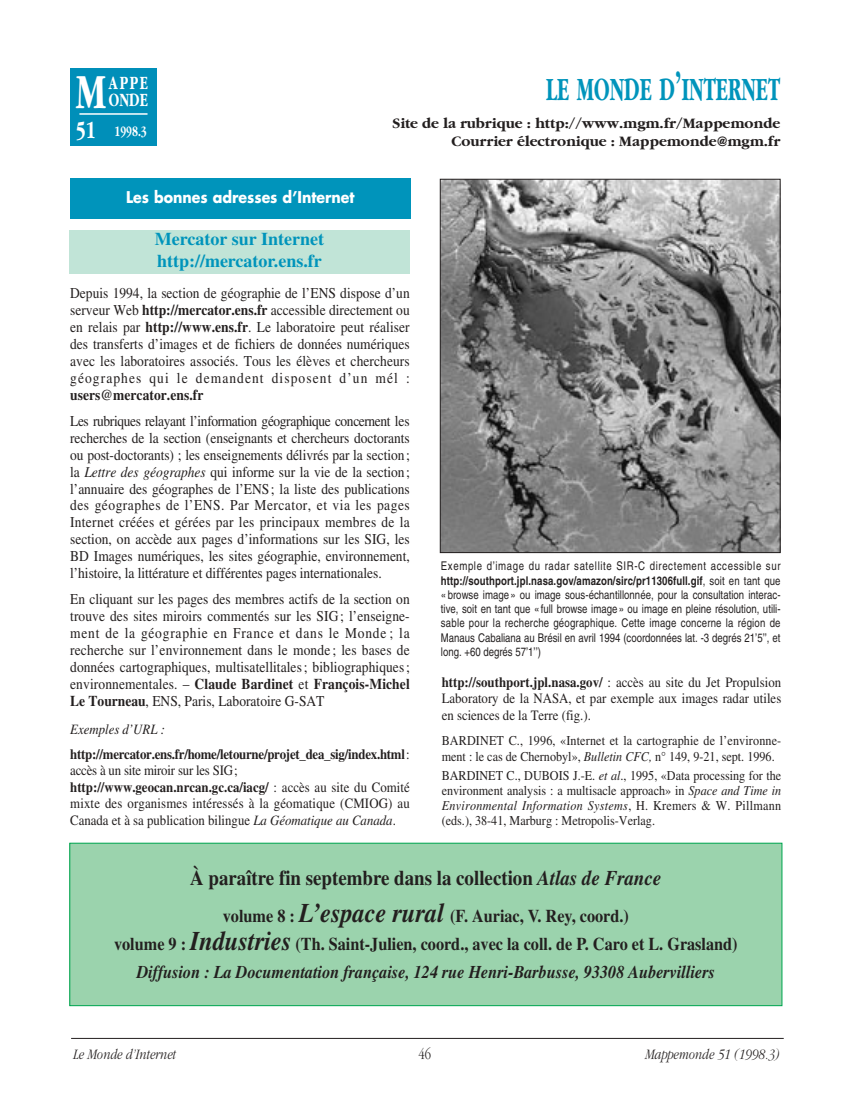
<style>
.page{position:relative;width:851px;height:1106px;background:#fff}
.page>*{position:absolute;margin:0;border:0;box-sizing:border-box;transform-origin:0 0}
.t1{font:700 51px "Garamond";color:#fff;scale:.7 1}
.t2{font:700 33.75px "Garamond";color:#0094bb;scale:.6 1}
.t3{font:700 25.5px "Garamond";color:#fff;scale:.7 1}
.t4{font:700 21px "Times";color:#231f1f;scale:.9 1}
.t5{font:700 19.5px/17.1px "Garamond";letter-spacing:.07em;color:#fff;scale:.7 1}
.t6{font:700 18px/28px "Times";color:#231f1f;text-align:center;scale:.9 1}
.t7{font:700 18px/21.6px "Times";color:#0094bb}
.t8{font:700 15.75px "Futura";color:#fff;scale:.9 1}
.t9{font:300 15.75px "Garamond";color:#231f1f;scale:.8 1}
.t10{font:15px/17px "Times";letter-spacing:.005em;color:#231f1f;text-align:justify;scale:.9 1}
.t11{font:700 15px/18px "Garamond";color:#231f1f;text-align:right}
.t12{font:italic 300 15px "Garamond";color:#231f1f;scale:.8 1}
.t13{font:700 15px "Times";letter-spacing:.005em;color:#231f1f;scale:.9 1}
.t14{font:700 15px "Garamond";color:#fff;scale:.7 1}
.t15{font:14.25px/16.5px "Times";color:#231f1f;scale:.9 1}
.t16{font:700 14.25px/25px "Times";letter-spacing:-.015em;color:#231f1f;scale:.9 1}
.t17{font:13.5px/14.9px "Times";color:#231f1f;scale:.9 1}
.t18{font:12px/14.2px "Helvetica";color:#231f1f;text-align:justify;scale:.8 1}
.s1{font-size:45px}
.s2{font-weight:700}
.s3{font-style:italic}
.s4{font-weight:400;font-style:italic}
.s5{font-weight:400}
.s6{font-style:italic;font-size:27px}
</style>
<div class="page">
<div style="left:69px;top:230px;width:340px;height:44px;background:#c1e4d7"></div>
<div style="left:70px;top:178px;width:340px;height:40px;background:#0094bb"></div>
<img style="left:442px;top:181px;width:336px;height:370px">
<div style="left:440px;top:179px;width:340px;height:374px;border:1px solid #231f1f"></div>
<div style="left:70px;top:68px;width:86px;height:78px;background:#008fb9"></div>
<hr style="left:79px;top:113px;width:68px;height:2px;background:#fff">
<hr style="left:71px;top:1038px;width:712px;height:1px;background:#231f1f">
<div style="left:70px;top:843px;width:712px;height:162px;background:#9bd3ad"></div>
<div style="left:70px;top:843px;width:712px;height:162px;border:1px solid #00a650"></div>
<h1 class="t1" style="left:76px;top:72px;width:45px">M</h1>
<h3 class="t3" style="left:76px;top:120px;width:30px">51</h3>
<h3 class="t5" style="left:109px;top:76px;width:57px">APPE<br>ONDE</h3>
<p class="t14" style="left:114px;top:126px;width:48px">1998.3</p>
<p class="t8" style="left:126px;top:190px;width:255px">Les bonnes adresses d’Internet</p>
<p class="t7" style="left:155px;top:230px;width:171px">Mercator sur Internet http://mercator.ens.fr</p>
<h2 class="t2" style="left:546px;top:76px;width:391px">LE MONDE D<span class="s1">’</span>INTERNET</h2>
<p class="t11" style="left:392px;top:116px;width:389px">Site de la rubrique : http://www.mgm.fr/Mappemonde<br>Courrier électronique : Mappemonde@mgm.fr</p>
<p class="t10" style="left:70px;top:286px;width:379px">Depuis 1994, la section de géographie de l’ENS dispose d’un serveur Web <span class="s2">http://mercator.ens.fr</span> accessible directement ou en relais par <span class="s2">http://www.ens.fr</span>. Le laboratoire peut réaliser des transferts d’images et de fichiers de données numériques avec les laboratoires associés. Tous les élèves et chercheurs géographes qui le demandent disposent d’un mél :</p>
<p class="t13" style="left:70px;top:390px;width:149px">users@mercator.ens.fr</p>
<p class="t10" style="left:70px;top:413px;width:379px">Les rubriques relayant l’information géographique concernent les recherches de la section (enseignants et chercheurs doctorants ou post-doctorants) ; les enseignements délivrés par la section; la <span class="s3">Lettre des géographes</span> qui informe sur la vie de la section; l’annuaire des géographes de l’ENS; la liste des publications des géographes de l’ENS. Par Mercator, et via les pages Internet créées et gérées par les principaux membres de la section, on accède aux pages d’informations sur les SIG, les BD Images numériques, les sites géographie, environnement, l’histoire, la littérature et différentes pages internationales.</p>
<p class="t10" style="left:70px;top:591px;width:379px">En cliquant sur les pages des membres actifs de la section on trouve des sites miroirs commentés sur les SIG ; l’enseigne&shy;ment de la géographie en France et dans le Monde ; la recherche sur l’environnement dans le monde ; les bases de données cartographiques, multisatellitales ; bibliographiques ; environnementales. – <span class="s2">Claude Bardinet</span> et <span class="s2">François-Michel Le Tourneau</span>, ENS, Paris, Laboratoire G-SAT</p>
<p class="t16" style="left:70px;top:717px;width:379px"><span class="s4">Exemples d’URL : </span>http://mercator.ens.fr/home/letourne/projet_dea_sig/index.html<span class="s5">:</span></p>
<p class="t15" style="left:70px;top:763px;width:379px">accès à un site miroir sur les SIG; <span class="s2">http://www.geocan.nrcan.gc.ca/iacg/</span> : accès au site du Comité mixte des organismes intéressés à la géomatique (CMIOG) au Canada et à sa publication bilingue <span class="s3">La Géomatique au Canada</span>.</p>
<p class="t18" style="left:441px;top:560px;width:426px">Exemple d’image du radar satellite SIR-C directement accessible sur <span class="s2">http://southport.jpl.nasa.gov/amazon/sirc/pr11306full.gif</span>, soit en tant que «browse image » ou image sous-échantillonnée, pour la consultation interac&shy;tive, soit en tant que « full browse image » ou image en pleine résolution, utili&shy;sable pour la recherche géographique. Cette image concerne la région de Manaus Cabaliana au Brésil en avril 1994 (coordonnées lat. -3 degrés 21’5’’, et long. +60 degrés 57’1’’)</p>
<p class="t15" style="left:441px;top:675px;width:379px;text-align:justify"><span class="s2">http://southport.jpl.nasa.gov/</span> : accès au site du Jet Propulsion Laboratory de la NASA, et par exemple aux images radar utiles en sciences de la Terre (fig.).</p>
<p class="t17" style="left:441px;top:733px;width:379px;line-height:16.5px">BARDINET C., 1996, «Internet et la cartographie de l’environne&shy;ment : le cas de Chernobyl», <span class="s3">Bulletin CFC,</span> n° 149, 9-21, sept. 1996.</p>
<p class="t17" style="left:441px;top:769px;width:379px;text-align:justify">BARDINET C., DUBOIS J.-E. <span class="s3">et al</span>., 1995, «Data processing for the environment analysis : a multisacle approach» in <span class="s3">Space and Time in Environmental Information Systems</span>, H. Kremers &amp; W. Pillmann (eds.), 38-41, Marburg : Metropolis-Verlag.</p>
<h3 class="t4" style="left:190px;top:870px;width:525px">À paraître fin septembre dans la collection <span class="s3">Atlas de France</span></h3>
<p class="t6" style="left:114px;top:903px;width:694px">volume 8 : <span class="s6">L’espace rural</span> (F. Auriac, V. Rey, coord.)<br>volume 9 : <span class="s6">Industries</span> (Th. Saint-Julien, coord., avec la coll. de P. Caro et L. Grasland)<br><span class="s3">Diffusion : La Documentation française, 124 rue Henri-Barbusse, 93308 Aubervilliers</span></p>
<p class="t12" style="left:73px;top:1048px;width:130px">Le Monde d’Internet</p>
<p class="t9" style="left:418px;top:1047px;width:17px">46</p>
<p class="t12" style="left:644px;top:1048px;width:169px">Mappemonde 51 (1998.3)</p>
</div>
